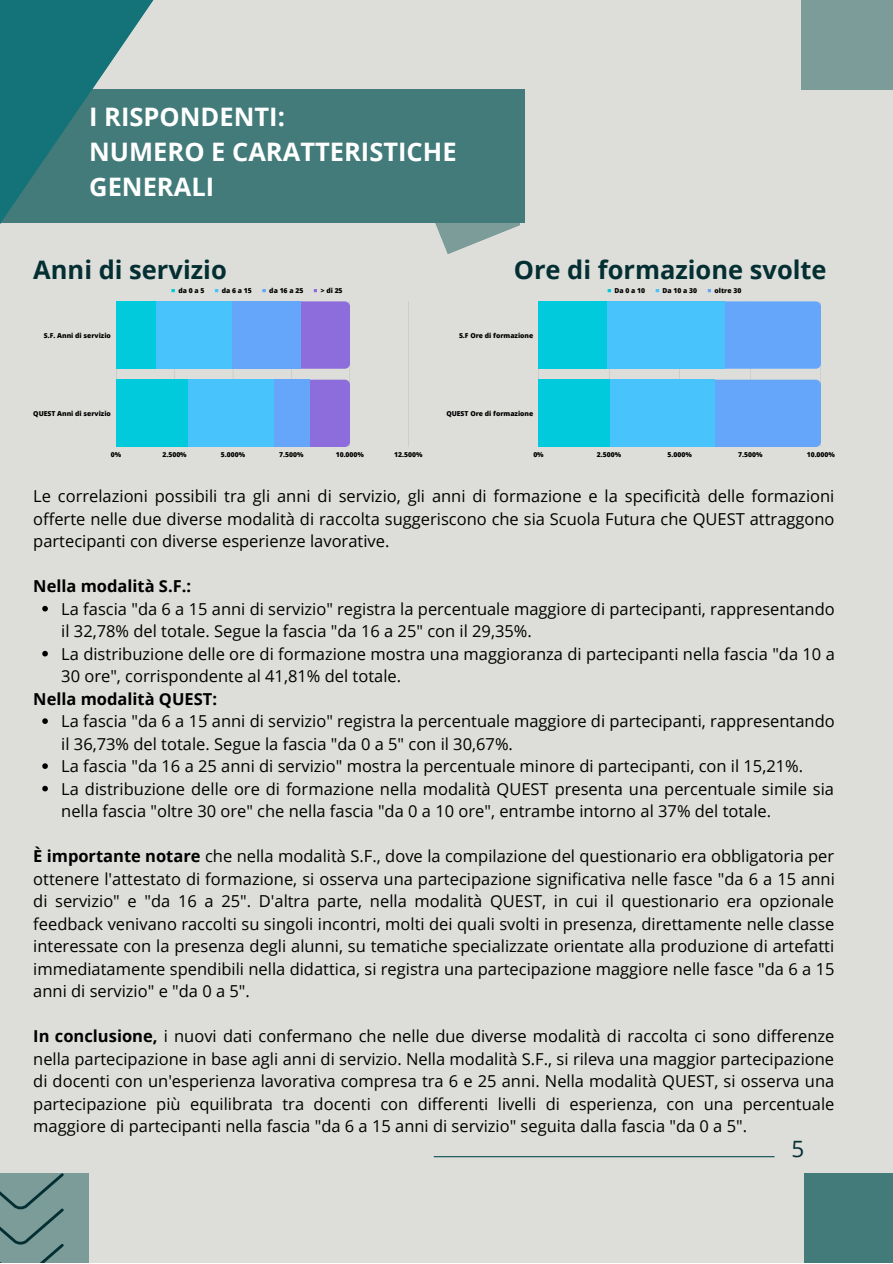
<style>
.page{position:relative;width:893px;height:1264px;background:#fff}
.page>*{position:absolute;margin:0;border:0;box-sizing:border-box;transform-origin:0 0}
.t1{font:700 25.5px/34.8px "Open Sans";color:#fff}
.t2{font:700 25.5px "Open Sans";color:#042f32}
.t3{font:22.5px "Open Sans";color:#042f32}
.t4{font:16.5px/22.5px "Open Sans";color:#000}
.t5{font:700 16.5px "Open Sans";color:#000}
.t6{font:800 6.75px "Open Sans";color:#000}
.s1{font-weight:700}
</style>
<div class="page">
<div style="left:0;top:0;width:892px;height:1262px;background:#ddddda"></div>
<div style="left:0;top:1173px;width:89px;height:89px;background:#7c9c9a"></div>
<div style="left:804px;top:1173px;width:88px;height:89px;background:#427b7a"></div>
<hr style="left:434px;top:1156px;width:340px;height:1px;background:#0a4e53">
<svg style="left:0;top:1173px;width:64px;height:89px"></svg>
<svg style="left:262px;top:289px;width:4px;height:3px"></svg>
<svg style="left:116px;top:301px;width:234px;height:146px"></svg>
<div style="left:116px;top:301px;width:184px;height:68px;background:#65a6fa"></div>
<div style="left:116px;top:379px;width:193px;height:68px;background:#65a6fa"></div>
<div style="left:116px;top:301px;width:116px;height:68px;background:#49c3fb"></div>
<div style="left:116px;top:379px;width:158px;height:68px;background:#49c3fb"></div>
<div style="left:116px;top:301px;width:39px;height:68px;background:#00cadc"></div>
<div style="left:116px;top:379px;width:72px;height:68px;background:#00cadc"></div>
<div style="left:801px;top:0;width:91px;height:90px;background:#7c9c9a"></div>
<svg style="left:435px;top:223px;width:85px;height:31px"></svg>
<div style="left:0;top:89px;width:524px;height:134px;background:#427b7a"></div>
<svg style="left:0;top:0;width:175px;height:337px"></svg>
<svg style="left:42px;top:606px;width:6px;height:5px"></svg>
<svg style="left:42px;top:651px;width:6px;height:5px"></svg>
<svg style="left:42px;top:718px;width:6px;height:6px"></svg>
<svg style="left:42px;top:763px;width:6px;height:6px"></svg>
<svg style="left:42px;top:785px;width:6px;height:6px"></svg>
<svg style="left:607px;top:289px;width:4px;height:3px"></svg>
<svg style="left:655px;top:289px;width:4px;height:3px"></svg>
<svg style="left:707px;top:289px;width:4px;height:3px"></svg>
<svg style="left:538px;top:301px;width:283px;height:146px"></svg>
<div style="left:538px;top:301px;width:186px;height:68px;background:#49c3fb"></div>
<div style="left:538px;top:379px;width:176px;height:68px;background:#49c3fb"></div>
<div style="left:538px;top:301px;width:68px;height:68px;background:#00cadc"></div>
<div style="left:538px;top:379px;width:71px;height:68px;background:#00cadc"></div>
<p class="t1" style="left:89px;top:99px;width:197px">I RISPONDENTI:</p>
<p class="t1" style="left:89px;top:134px;width:369px">NUMERO E CARATTERISTICHE<br>GENERALI</p>
<p class="t2" style="left:33px;top:252px;width:195px">Anni di servizio</p>
<p class="t2" style="left:513px;top:252px;width:314px">Ore di formazione svolte</p>
<p class="t6" style="left:44px;top:330px;width:68px">S.F. Anni di servizio</p>
<p class="t6" style="left:178px;top:286px;width:28px">da 0 a 5</p>
<p class="t6" style="left:222px;top:286px;width:32px">da 6 a 15</p>
<p class="t6" style="left:269px;top:286px;width:36px">da 16 a 25</p>
<p class="t6" style="left:321px;top:286px;width:23px">&gt; di 25</p>
<p class="t6" style="left:459px;top:330px;width:76px">S.F Ore di formazione</p>
<p class="t6" style="left:614px;top:286px;width:32px">Da 0 a 10</p>
<p class="t6" style="left:662px;top:286px;width:36px">Da 10 a 30</p>
<p class="t6" style="left:714px;top:286px;width:28px">oltre 30</p>
<p class="t6" style="left:33px;top:409px;width:79px">QUEST Anni di servizio</p>
<p class="t6" style="left:111px;top:450px;width:12px">0%</p>
<p class="t6" style="left:162px;top:450px;width:26px">2.500%</p>
<p class="t6" style="left:221px;top:450px;width:26px">5.000%</p>
<p class="t6" style="left:279px;top:450px;width:26px">7.500%</p>
<p class="t6" style="left:336px;top:450px;width:30px">10.000%</p>
<p class="t6" style="left:394px;top:450px;width:30px">12.500%</p>
<p class="t6" style="left:446px;top:409px;width:88px">QUEST Ore di formazione</p>
<p class="t6" style="left:533px;top:450px;width:12px">0%</p>
<p class="t6" style="left:597px;top:450px;width:26px">2.500%</p>
<p class="t6" style="left:667px;top:450px;width:26px">5.000%</p>
<p class="t6" style="left:738px;top:450px;width:26px">7.500%</p>
<p class="t6" style="left:806px;top:450px;width:30px">10.000%</p>
<p class="t4" style="left:33px;top:485px;width:802px;text-align:justify">Le correlazioni possibili tra gli anni di servizio, gli anni di formazione e la specificità delle formazioni offerte nelle due diverse modalità di raccolta suggeriscono che sia Scuola Futura che QUEST attraggono partecipanti con diverse esperienze lavorative.</p>
<p class="t5" style="left:33px;top:574px;width:159px">Nella modalità S.F.:</p>
<p class="t4" style="left:61px;top:597px;width:774px">La fascia "da 6 a 15 anni di servizio" registra la percentuale maggiore di partecipanti, rappresentando il 32,78% del totale. Segue la fascia "da 16 a 25" con il 29,35%.</p>
<p class="t4" style="left:61px;top:642px;width:775px">La distribuzione delle ore di formazione mostra una maggioranza di partecipanti nella fascia "da 10 a<br>30 ore", corrispondente al 41,81% del totale.</p>
<p class="t4" style="left:61px;top:709px;width:774px">La fascia "da 6 a 15 anni di servizio" registra la percentuale maggiore di partecipanti, rappresentando il 36,73% del totale. Segue la fascia "da 0 a 5" con il 30,67%.</p>
<p class="t4" style="left:61px;top:754px;width:743px">La fascia "da 16 a 25 anni di servizio" mostra la percentuale minore di partecipanti, con il 15,21%.</p>
<p class="t4" style="left:61px;top:777px;width:774px">La distribuzione delle ore di formazione nella modalità QUEST presenta una percentuale simile sia nella fascia "oltre 30 ore" che nella fascia "da 0 a 10 ore", entrambe intorno al 37% del totale.</p>
<p class="t5" style="left:33px;top:687px;width:185px">Nella modalità QUEST:</p>
<p class="t4" style="left:33px;top:844px;width:803px;text-align:justify"><span class="s1">È importante notare</span> che nella modalità S.F., dove la compilazione del questionario era obbligatoria per ottenere l'attestato di formazione, si osserva una partecipazione significativa nelle fasce "da 6 a 15 anni di servizio" e "da 16 a 25". D'altra parte, nella modalità QUEST, in cui il questionario era opzionale feedback venivano raccolti su singoli incontri, molti dei quali svolti in presenza, direttamente nelle classe interessate con la presenza degli alunni, su tematiche specializzate orientate alla produzione di artefatti immediatamente spendibili nella didattica, si registra una partecipazione maggiore nelle fasce "da 6 a 15 anni di servizio" e "da 0 a 5".</p>
<p class="t4" style="left:33px;top:1024px;width:802px;text-align:justify"><span class="s1">In conclusione,</span> i nuovi dati confermano che nelle due diverse modalità di raccolta ci sono differenze nella partecipazione in base agli anni di servizio. Nella modalità S.F., si rileva una maggior partecipazione di docenti con un'esperienza lavorativa compresa tra 6 e 25 anni. Nella modalità QUEST, si osserva una partecipazione più equilibrata tra docenti con differenti livelli di esperienza, con una percentuale maggiore di partecipanti nella fascia "da 6 a 15 anni di servizio" seguita dalla fascia "da 0 a 5".</p>
<p class="t3" style="left:791px;top:1132px;width:14px">5</p>
</div>
